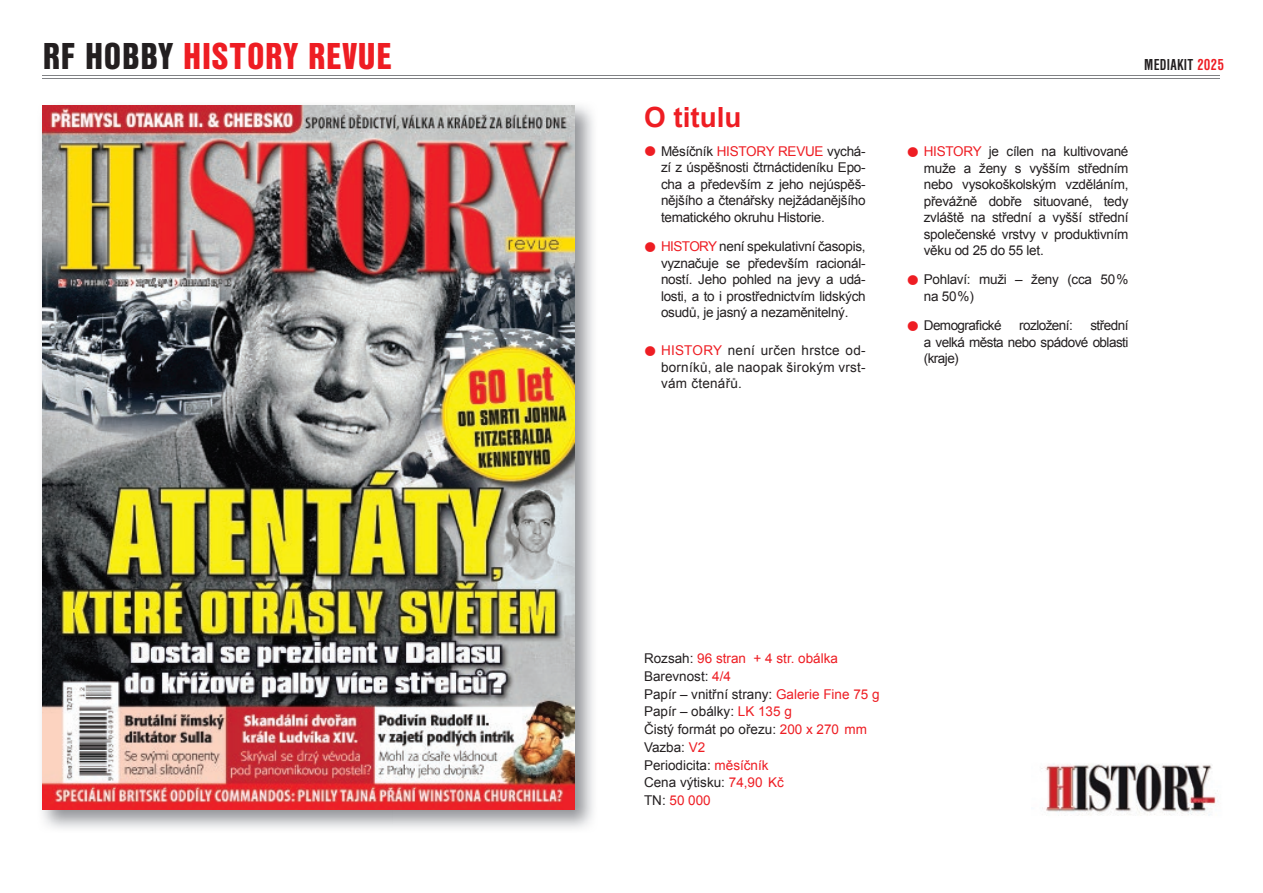
<style>
.page{position:relative;width:1263px;height:893px;background:#fff}
.page>*{position:absolute;margin:0;border:0;box-sizing:border-box;transform-origin:0 0}
.t1{font:39px "Nimbus Sans DOT Blac Cond";letter-spacing:.02em;color:#ee1d23}
.t2{font:700 27.75px "Arial";color:#ee1d23}
.t3{font:700 condensed 16.5px "Nimbus Sans DOT";letter-spacing:.015em;color:#231f20}
.t4{font:13.5px/16.5px "Arial";letter-spacing:-.02em;color:#231f20;text-align:justify}
.t5{font:13.5px/17.7px "Arial";color:#231f20}
.t6{font:13.5px "Arial";letter-spacing:-.04em;color:#231f20}
.s1{color:#231f20}
.s2{font-weight:700;font-size:34.65px;color:#ee1d23}
.s3{color:#ee1d23}
</style>
<div class="page">
<img style="left:1041px;top:763px;width:177px;height:53px">
<img style="left:42px;top:105px;width:551px;height:724px">
<img style="left:43px;top:106px;width:532px;height:703px">
<hr style="left:43px;top:75px;width:1177px;height:1px;background:#808285">
<hr style="left:43px;top:78px;width:1177px;height:1px;background:#808285">
<h1 class="t1" style="left:43px;top:33px;width:351px"><span class="s1">RF HOBBY</span> HISTORY REVUE</h1>
<h2 class="t2" style="left:644px;top:99px;width:99px">O titulu</h2>
<p class="t4" style="left:661px;top:143px;width:206px;text-indent:-17px"><span class="s2">•</span> Měsíčník <span class="s3">HISTORY REVUE</span> vychá&shy;zí z úspěšnosti čtrnáctideníku Epo&shy;cha a především z jeho nejúspěš&shy;nějšího a čtenářsky nejžádanějšího tematického okruhu Historie.</p>
<p class="t4" style="left:661px;top:238px;width:206px;text-indent:-17px"><span class="s2">•</span> <span class="s3">HISTORY</span> není spekulativní časopis, vyznačuje se především racionál&shy;ností. Jeho pohled na jevy a udá&shy;losti, a to i prostřednictvím lidských osudů, je jasný a nezaměnitelný.</p>
<p class="t4" style="left:661px;top:342px;width:206px;text-indent:-17px"><span class="s2">•</span> <span class="s3">HISTORY</span> není určen hrstce od&shy;borníků, ale naopak širokým vrst&shy;vám čtenářů.</p>
<p class="t3" style="left:1144px;top:56px;width:81px">MEDIAKIT <span class="s3">2025</span></p>
<p class="t4" style="left:924px;top:143px;width:206px;text-indent:-17px"><span class="s2">•</span> <span class="s3">HISTORY</span> je cílen na kultivované muže a ženy s vyšším středním nebo vysokoškolským vzděláním, převážně dobře situované, tedy zvláště na střední a vyšší střední společenské vrstvy v produktivním věku od 25 do 55 let.</p>
<p class="t4" style="left:924px;top:272px;width:206px;text-indent:-17px"><span class="s2">•</span> Pohlaví: muži – ženy (cca 50 % na 50 %)</p>
<p class="t6" style="left:907px;top:317px;width:96px"><span class="s2">•</span> Demografické</p>
<p class="t6" style="left:1019px;top:317px;width:55px">rozložení:</p>
<p class="t4" style="left:924px;top:317px;width:206px;text-indent:167px">střední a velká města nebo spádové oblasti (kraje)</p>
<p class="t5" style="left:644px;top:650px;width:237px">Rozsah: <span class="s3">96 stran + 4 str. obálka<br></span>Barevnost: <span class="s3">4/4<br></span>Papír – vnitřní strany: <span class="s3">Galerie Fine 75 g<br></span>Papír – obálky: <span class="s3">LK 135 g<br></span>Čistý formát po ořezu: <span class="s3">200 x 270 mm<br></span>Vazba: <span class="s3">V2<br></span>Periodicita: <span class="s3">měsíčník<br></span>Cena výtisku: <span class="s3">74,90 Kč<br></span>TN: <span class="s3">50 000</span></p>
</div>
